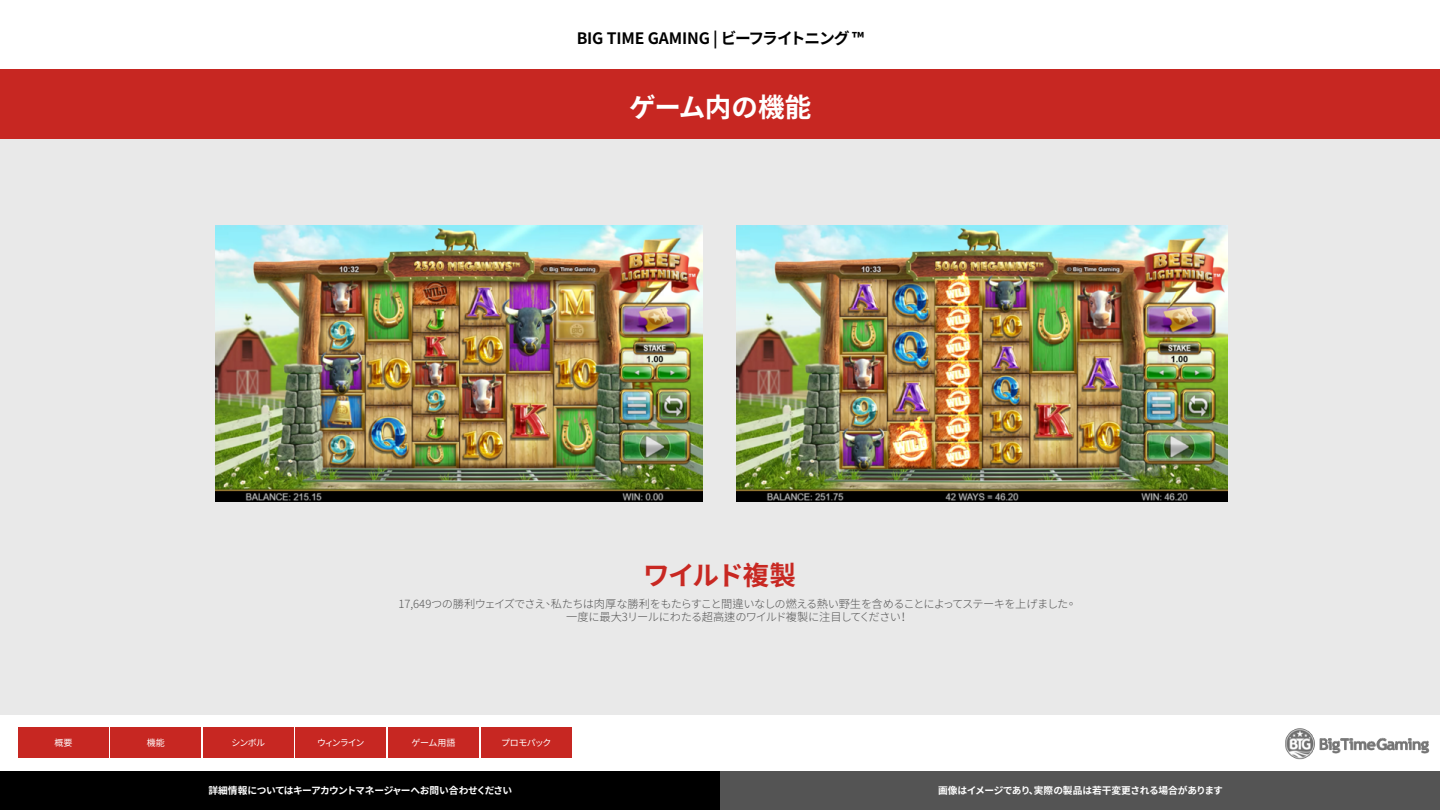
<style>
.page{position:relative;width:1440px;height:810px;background:#fff}
.page>*{position:absolute;margin:0;border:0;box-sizing:border-box;transform-origin:0 0}
.t1{font:700 26.55px "Noto Sans CJ Ktc";letter-spacing:-.015em;color:#fff}
.t2{font:700 26.55px "Noto Sans CJ Ktc";letter-spacing:-.065em;color:#c82822}
.t3{font:700 15.75px "Noto Sans CJ Ktc";letter-spacing:-.015em;color:#000}
.t4{font:300 11.25px/13.5px "Noto Sans CJ Ktc";letter-spacing:-.055em;color:#545454;text-align:center}
.t5{font:700 9.75px "Noto Sans CJ Ktc";letter-spacing:-.04em;color:#fff}
.t6{font:9px "Noto Sans CJ Ktc";letter-spacing:-.07em;color:#fff}
</style>
<div class="page">
<div style="left:0;top:70px;width:1440px;height:644px;background:#e8e8e8"></div>
<div style="left:0;top:69px;width:1440px;height:69px;background:#c72722"></div>
<img style="left:1285px;top:728px;width:145px;height:32px">
<div style="left:18px;top:728px;width:91px;height:30px;background:#c72722"></div>
<div style="left:111px;top:728px;width:90px;height:30px;background:#c72722"></div>
<div style="left:203px;top:728px;width:90px;height:30px;background:#c72722"></div>
<div style="left:296px;top:728px;width:90px;height:30px;background:#c72722"></div>
<div style="left:388px;top:728px;width:91px;height:30px;background:#c72722"></div>
<div style="left:481px;top:728px;width:90px;height:30px;background:#c72722"></div>
<img style="left:737px;top:225px;width:490px;height:276px">
<img style="left:216px;top:225px;width:487px;height:276px">
<div style="left:0;top:771px;width:720px;height:39px;background:#000"></div>
<div style="left:720px;top:771px;width:720px;height:39px;background:#545454"></div>
<h2 class="t3" style="left:577px;top:29px;width:289px">BIG TIME GAMING | ビーフライトニング ™</h2>
<h1 class="t1" style="left:629px;top:92px;width:184px">ゲーム内の機能</h1>
<h1 class="t2" style="left:643px;top:560px;width:154px">ワイルド複製</h1>
<p class="t4" style="left:398px;top:597px;width:680px">17,649つの勝利ウェイズでさえ、私たちは肉厚な勝利をもたらすこと間違いなしの燃える熱い野生を含めることによってステーキを上げました。一度に最大3リールにわたる超高速のワイルド複製に注目してください！</p>
<p class="t6" style="left:55px;top:738px;width:19px">概要</p>
<p class="t6" style="left:147px;top:738px;width:19px">機能</p>
<p class="t6" style="left:231px;top:738px;width:35px">シンボル</p>
<p class="t6" style="left:317px;top:738px;width:49px">ウィンライン</p>
<p class="t6" style="left:412px;top:738px;width:45px">ゲーム用語</p>
<p class="t6" style="left:501px;top:738px;width:52px">プロモパック</p>
<p class="t5" style="left:208px;top:785px;width:305px">詳細情報についてはキーアカウントマネージャーへお問い合わせください</p>
<p class="t5" style="left:938px;top:785px;width:286px">画像はイメージであり、実際の製品は若干変更される場合があります</p>
</div>
